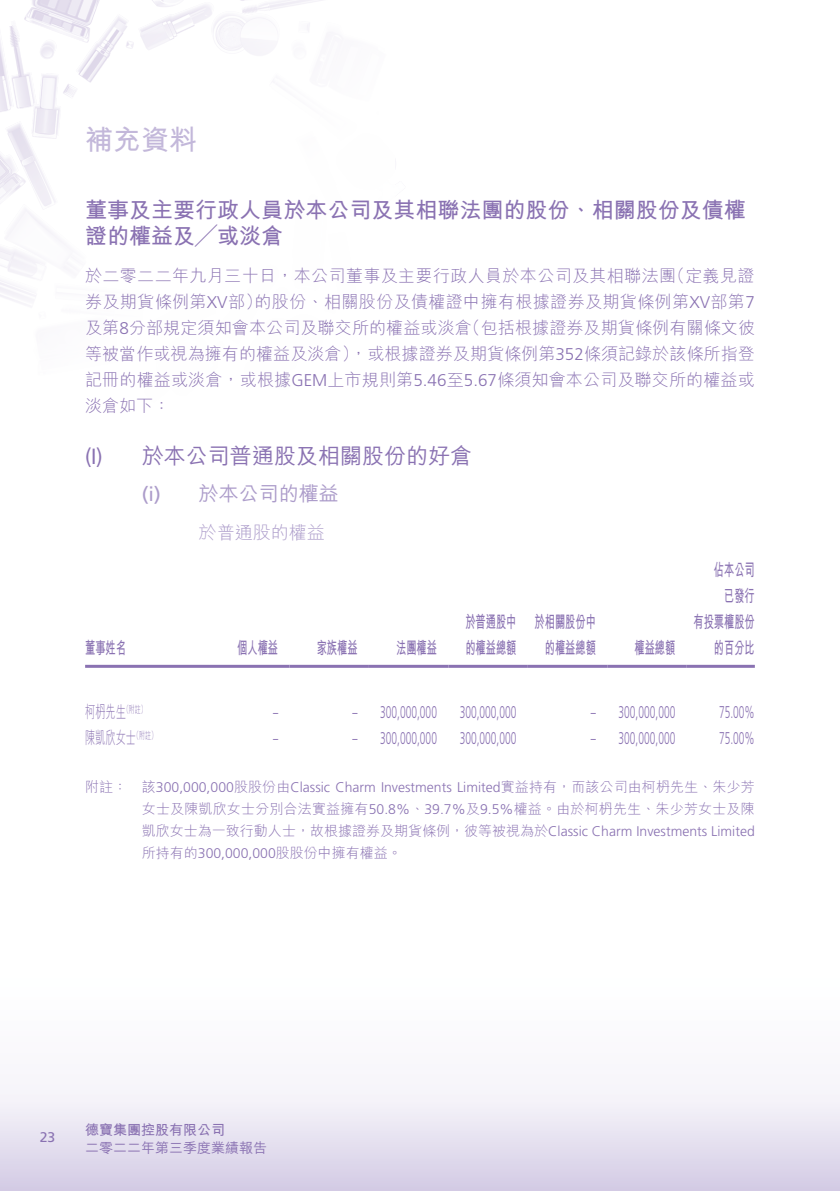
<style>
.page{position:relative;width:840px;height:1191px;background:#fff}
.page>*{position:absolute;margin:0;border:0;box-sizing:border-box;transform-origin:0 0}
.t1{font:700 28px "M Hei HK";color:#c3b8da}
.t2{font:700 22px/26px "M Hei HK";color:#8a72b2}
.t3{font:500 22px "M Hei HK";color:#8a72b2}
.t4{font:condensed 22px "Frutiger LT Std";color:#8a72b2}
.t5{font:500 20px "M Hei HK";color:#ac9cca}
.t6{font:20px "Frutiger LT Std";color:#ac9cca}
.t7{font:300 18px "M Hei HK";color:#ac9cca}
.t8{font:300 17px/26px "M Hei HK";letter-spacing:.01em;color:#8a72b2}
.t9{font:300 17px "Frutiger LT Std";color:#8a72b2;scale:.6 1}
.t10{font:700 17px/26px "M Hei HK";color:#8a72b2;scale:.6 1}
.t11{font:300 17px "M Hei HK";letter-spacing:.01em;color:#8a72b2;scale:.6 1}
.t12{font:300 14px "Frutiger LT Std";color:#8a72b2}
.t13{font:300 14px "M Hei HK";letter-spacing:.01em;color:#8a72b2}
.t14{font:500 14px "M Hei HK";color:#8a72b2}
.t15{font:700 14px "M Hei HK";color:#8a72b2}
.t16{font:14px "Frutiger LT Std";color:#8a72b2}
.t17{font:300 10px "M Hei HK";color:#8a72b2;scale:.6 1}
.s1{font-family:"Frutiger LT Std"}
.s2{font-family:"M Hei HK"}
</style>
<div class="page">
<div style="left:0;top:968px;width:839px;height:223px;background:linear-gradient(to bottom,#fff,#dcd6ea)"></div>
<hr style="left:85px;top:665px;width:125px;height:3px;background:#8a72b2">
<hr style="left:210px;top:665px;width:79px;height:3px;background:#8a72b2">
<hr style="left:289px;top:665px;width:80px;height:3px;background:#8a72b2">
<hr style="left:369px;top:665px;width:79px;height:3px;background:#8a72b2">
<hr style="left:448px;top:665px;width:79px;height:3px;background:#8a72b2">
<hr style="left:527px;top:665px;width:80px;height:3px;background:#8a72b2">
<hr style="left:607px;top:665px;width:79px;height:3px;background:#8a72b2">
<hr style="left:686px;top:665px;width:68px;height:3px;background:#8a72b2">
<h1 class="t1" style="left:85px;top:119px;width:113px">補充資料</h1>
<p class="t2" style="left:85px;top:195px;width:662px">董事及主要行政人員於本公司及其相聯法團的股份、相關股份及債權證的權益及╱或淡倉</p>
<p class="t8" style="left:667px;top:263px;width:88px">（定義見證</p>
<p class="t8" style="left:254px;top:263px;width:501px;text-indent:-169px">於二零二二年九月三十日，本公司董事及主要行政人員於本公司及其相聯法團<br>的股份、相關股份及債權證中擁有根據證券及期貨條例第<span class="s1">XV</span>部第<span class="s1">7</span></p>
<p class="t8" style="left:85px;top:289px;width:179px">券及期貨條例第<span class="s1">XV</span>部）</p>
<p class="t8" style="left:463px;top:315px;width:293px">（包括根據證券及期貨條例有關條文彼</p>
<p class="t8" style="left:85px;top:315px;width:671px">及第<span class="s1">8</span>分部規定須知會本公司及聯交所的權益或淡倉<br>等被當作或視為擁有的權益及淡倉，）或根據證券及期貨條例第<span class="s1">352</span>條須記錄於該條所指登記冊的權益或淡倉，或根據<span class="s1">GEM</span>上市規則第<span class="s1">5.46</span>至<span class="s1">5.67</span>條須知會本公司及聯交所的權益或淡倉如下：</p>
<p class="t3" style="left:142px;top:439px;width:331px">於本公司普通股及相關股份的好倉</p>
<p class="t4" style="left:85px;top:443px;width:19px">) I(</p>
<p class="t6" style="left:142px;top:482px;width:20px">i( )</p>
<p class="t5" style="left:198px;top:479px;width:141px">於本公司的權益</p>
<p class="t7" style="left:198px;top:523px;width:127px">於普通股的權益</p>
<p class="t10" style="left:85px;top:633px;width:70px">董事姓名</p>
<p class="t10" style="left:237px;top:633px;width:69px">個人權益</p>
<p class="t10" style="left:316px;top:633px;width:69px">家族權益</p>
<p class="t10" style="left:396px;top:633px;width:69px">法團權益</p>
<p class="t10" style="left:465px;top:607px;width:86px">於普通股中的權益總額</p>
<p class="t10" style="left:534px;top:607px;width:104px">於相關股份中</p>
<p class="t10" style="left:544px;top:633px;width:86px">的權益總額</p>
<p class="t10" style="left:634px;top:633px;width:69px">權益總額</p>
<p class="t10" style="left:693px;top:555px;width:104px;text-align:right">佔本公司<br>已發行<br>有投票權股份的百分比</p>
<p class="t11" style="left:85px;top:702px;width:70px">柯枬先生</p>
<p class="t17" style="left:123px;top:704px;width:41px">（附註(</p>
<p class="t9" style="left:273px;top:702px;width:10px">–</p>
<p class="t9" style="left:352px;top:702px;width:10px">–</p>
<p class="t9" style="left:380px;top:702px;width:96px">300,000,000</p>
<p class="t9" style="left:459px;top:702px;width:96px">300,000,000</p>
<p class="t9" style="left:590px;top:702px;width:10px">–</p>
<p class="t9" style="left:618px;top:702px;width:96px">300,000,000</p>
<p class="t9" style="left:718px;top:702px;width:61px">75.00%</p>
<p class="t11" style="left:85px;top:728px;width:86px">陳凱欣女士</p>
<p class="t17" style="left:133px;top:730px;width:41px">（附註(</p>
<p class="t9" style="left:273px;top:728px;width:10px">–</p>
<p class="t9" style="left:352px;top:728px;width:10px">–</p>
<p class="t9" style="left:380px;top:728px;width:96px">300,000,000</p>
<p class="t9" style="left:459px;top:728px;width:96px">300,000,000</p>
<p class="t9" style="left:590px;top:728px;width:10px">–</p>
<p class="t9" style="left:618px;top:728px;width:96px">300,000,000</p>
<p class="t9" style="left:718px;top:728px;width:61px">75.00%</p>
<p class="t13" style="left:85px;top:780px;width:43px">附註：</p>
<p class="t12" style="left:142px;top:779px;width:614px"><span class="s2">該</span>300,000,000<span class="s2">股股份由</span>Classic Charm Investments Limited<span class="s2">實益持有，而該公司由柯枬先生、朱少芳</span></p>
<p class="t13" style="left:142px;top:802px;width:614px">女士及陳凱欣女士分別合法實益擁有<span class="s1">50.8%</span>、<span class="s1">39.7%</span>及<span class="s1">9.5%</span>權益。由於柯枬先生、朱少芳女士及陳</p>
<p class="t12" style="left:142px;top:823px;width:614px"><span class="s2">凱欣女士為一致行動人士，故根據證券及期貨條例，彼等被視為於</span>Classic Charm Investments Limited</p>
<p class="t13" style="left:142px;top:845px;width:261px">所持有的<span class="s1">300,000,000</span>股股份中擁有權益。</p>
<p class="t16" style="left:40px;top:1128px;width:17px">23</p>
<p class="t15" style="left:85px;top:1120px;width:141px">德寶集團控股有限公司</p>
<p class="t14" style="left:85px;top:1138px;width:184px">二零二二年第三季度業績報告</p>
</div>
